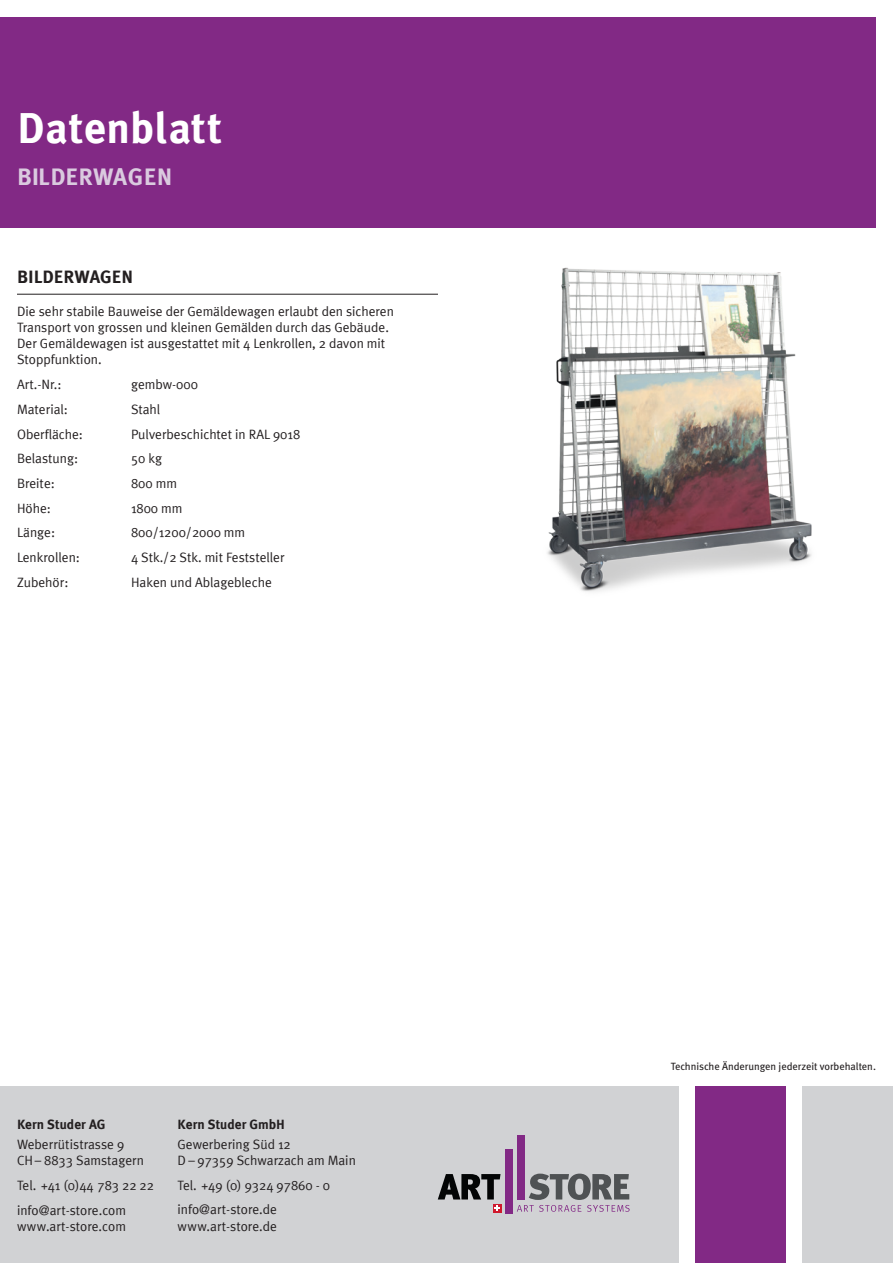
<style>
.page{position:relative;width:893px;height:1263px;background:#fff}
.page>*{position:absolute;margin:0;border:0;box-sizing:border-box;transform-origin:0 0}
.t1{font:700 43.5px "Meta Plus";letter-spacing:.02em;color:#fff}
.t2{font:700 24px "Meta Plus";color:#dacadf}
.t3{font:700 18px "Meta Plus";color:#231f20}
.t4{font:13.5px/16.2px "Meta Plus";color:#231f20}
.t5{font:700 13.5px "Meta Plus";color:#231f20}
.t6{font:10.5px "Meta";color:#231f20}
</style>
<div class="page">
<div style="left:0;top:17px;width:876px;height:210px;background:#822985"></div>
<div style="left:803px;top:1086px;width:90px;height:177px;background:#d1d2d4"></div>
<div style="left:0;top:1086px;width:679px;height:177px;background:#d1d2d4"></div>
<div style="left:695px;top:1086px;width:91px;height:177px;background:#822985"></div>
<svg style="left:438px;top:1174px;width:62px;height:25px"></svg>
<svg style="left:517px;top:1173px;width:113px;height:39px"></svg>
<div style="left:505px;top:1149px;width:8px;height:65px;background:#822985"></div>
<div style="left:517px;top:1135px;width:7px;height:65px;background:#822985"></div>
<div style="left:493px;top:1204px;width:8px;height:8px;background:#d0192d"></div>
<svg style="left:494px;top:1205px;width:6px;height:6px"></svg>
<hr style="left:17px;top:294px;width:421px;height:1px;background:#231f20">
<img style="left:455px;top:227px;width:421px;height:365px">
<h1 class="t1" style="left:17px;top:103px;width:206px">Datenblatt</h1>
<h2 class="t2" style="left:17px;top:163px;width:157px">BILDERWAGEN</h2>
<h3 class="t3" style="left:17px;top:267px;width:118px">BILDERWAGEN</h3>
<p class="t4" style="left:17px;top:303px;width:378px">Die sehr stabile Bauweise der Gemäldewagen erlaubt den sicheren Transport von grossen und kleinen Gemälden durch das Gebäude.<br>Der Gemäldewagen ist ausgestattet mit 4 Lenkrollen, 2 davon mit Stoppfunktion.</p>
<p class="t4" style="left:17px;top:376px;width:46px">Art.-Nr.:</p>
<p class="t4" style="left:131px;top:376px;width:68px">gembw-000</p>
<p class="t4" style="left:17px;top:401px;width:52px">Material:</p>
<p class="t4" style="left:131px;top:401px;width:31px">Stahl</p>
<p class="t4" style="left:17px;top:426px;width:68px">Oberfläche:</p>
<p class="t4" style="left:131px;top:426px;width:171px">Pulverbeschichtet in RAL 9018</p>
<p class="t4" style="left:17px;top:450px;width:63px">Belastung:</p>
<p class="t4" style="left:131px;top:450px;width:33px">50 kg</p>
<p class="t4" style="left:17px;top:475px;width:39px">Breite:</p>
<p class="t4" style="left:131px;top:475px;width:47px">800 mm</p>
<p class="t4" style="left:17px;top:500px;width:36px">Höhe:</p>
<p class="t4" style="left:131px;top:500px;width:53px">1800 mm</p>
<p class="t4" style="left:17px;top:524px;width:40px">Länge:</p>
<p class="t4" style="left:131px;top:524px;width:116px">800/1200/2000 mm</p>
<p class="t4" style="left:17px;top:549px;width:64px">Lenkrollen:</p>
<p class="t4" style="left:131px;top:549px;width:155px">4 Stk./2 Stk. mit Feststeller</p>
<p class="t4" style="left:17px;top:574px;width:53px">Zubehör:</p>
<p class="t4" style="left:131px;top:574px;width:142px">Haken und Ablagebleche</p>
<p class="t5" style="left:17px;top:1116px;width:90px">Kern Studer AG</p>
<p class="t4" style="left:17px;top:1136px;width:128px">Weberrütistrasse 9<br>CH – 8833 Samstagern</p>
<p class="t4" style="left:17px;top:1173px;width:139px;line-height:24.8px">Tel. +41 (0)44 783 22 22 info@art-store.com</p>
<p class="t4" style="left:17px;top:1218px;width:111px">www.art-store.com</p>
<p class="t5" style="left:178px;top:1116px;width:109px">Kern Studer GmbH</p>
<p class="t4" style="left:178px;top:1136px;width:180px">Gewerbering Süd 12<br>D – 97359 Schwarzach am Main</p>
<p class="t4" style="left:178px;top:1172px;width:154px;line-height:24.8px">Tel. +49 (0) 9324 97860 - 0 info@art-store.de</p>
<p class="t4" style="left:178px;top:1218px;width:101px">www.art-store.de</p>
<p class="t6" style="left:671px;top:1060px;width:207px">Technische Änderungen jederzeit vorbehalten.</p>
</div>
